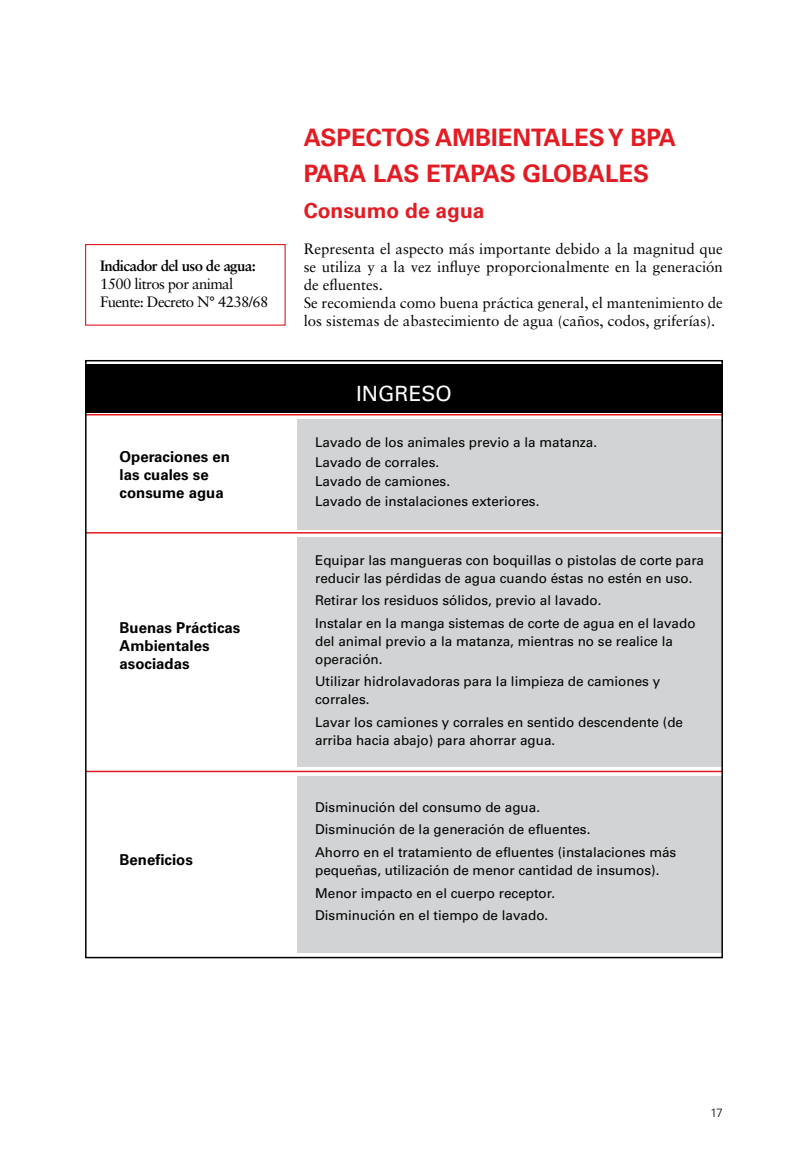
<style>
.page{position:relative;width:808px;height:1170px;background:#fff}
.page>*{position:absolute;margin:0;border:0;box-sizing:border-box;transform-origin:0 0}
.t1{font:700 24px/36px "Univers";color:#e31b23}
.t2{font:700 21px "Univers";color:#e31b23}
.t3{font:21px "Univers";color:#fff}
.t4{font:15px/18px "Sabon";color:#000}
.t5{font:700 15px/18px "Univers";color:#000}
.t6{font:15px/18px "Sabon";letter-spacing:-.04em;color:#000}
.t7{font:700 15px "Sabon";letter-spacing:-.04em;color:#000}
.t8{font:13.5px/22.5px "Univers";color:#000}
.t9{font:300 12px "Univers";color:#000}
</style>
<div class="page">
<div style="left:85px;top:244px;width:201px;height:82px;border:1px solid #e31b23"></div>
<div style="left:85px;top:364px;width:638px;height:48px;background:#000"></div>
<div style="left:297px;top:418px;width:426px;height:111px;background:#d1d3d4"></div>
<div style="left:297px;top:537px;width:426px;height:229px;background:#d1d3d4"></div>
<div style="left:297px;top:775px;width:426px;height:177px;background:#d1d3d4"></div>
<hr style="left:85px;top:414px;width:638px;height:1px;background:#e31b23">
<hr style="left:85px;top:532px;width:638px;height:1px;background:#e31b23">
<hr style="left:85px;top:770px;width:638px;height:2px;background:#e31b23">
<p class="t7" style="left:100px;top:257px;width:157px">Indicador del uso de agua:</p>
<p class="t6" style="left:100px;top:275px;width:170px">1500 litros por animal<br>Fuente: Decreto N° 4238/68</p>
<p class="t5" style="left:120px;top:447px;width:112px">Operaciones en las cuales se consume agua</p>
<p class="t5" style="left:120px;top:619px;width:122px">Buenas Prácticas<br>Ambientales asociadas</p>
<p class="t5" style="left:120px;top:850px;width:75px">Beneficios</p>
<h1 class="t1" style="left:304px;top:119px;width:374px">ASPECTOS AMBIENTALES Y BPA<br>PARA LAS ETAPAS GLOBALES</h1>
<h2 class="t2" style="left:304px;top:198px;width:182px">Consumo de agua</h2>
<p class="t4" style="left:304px;top:239px;width:421px">Representa el aspecto más importante debido a la magnitud que se utiliza y a la vez influye proporcionalmente en la generación de efluentes.<br>Se recomienda como buena práctica general, el mantenimiento de los sistemas de abastecimiento de agua (caños, codos, griferías).</p>
<h2 class="t3" style="left:356px;top:380px;width:97px">INGRESO</h2>
<p class="t8" style="left:315px;top:433px;width:284px;line-height:19.5px">Lavado de los animales previo a la matanza.<br>Lavado de corrales.<br>Lavado de camiones.<br>Lavado de instalaciones exteriores.</p>
<p class="t8" style="left:315px;top:551px;width:390px;line-height:18px">Equipar las mangueras con boquillas o pistolas de corte para reducir las pérdidas de agua cuando éstas no estén en uso.</p>
<p class="t8" style="left:315px;top:589px;width:382px">Retirar los residuos sólidos, previo al lavado.<br>Instalar en la manga sistemas de corte de agua en el lavado</p>
<p class="t8" style="left:315px;top:632px;width:359px;line-height:18px">del animal previo a la matanza, mientras no se realice la operación.</p>
<p class="t8" style="left:315px;top:672px;width:347px;line-height:18px">Utilizar hidrolavadoras para la limpieza de camiones y corrales.</p>
<p class="t8" style="left:315px;top:713px;width:370px;line-height:18px">Lavar los camiones y corrales en sentido descendente (de arriba hacia abajo) para ahorrar agua.</p>
<p class="t8" style="left:315px;top:796px;width:363px">Disminución del consumo de agua.<br>Disminución de la generación de efluentes.<br>Ahorro en el tratamiento de efluentes (instalaciones más</p>
<p class="t8" style="left:315px;top:859px;width:346px">pequeñas, utilización de menor cantidad de insumos).<br>Menor impacto en el cuerpo receptor.<br>Disminución en el tiempo de lavado.</p>
<p class="t9" style="left:710px;top:1105px;width:13px">17</p>
</div>
